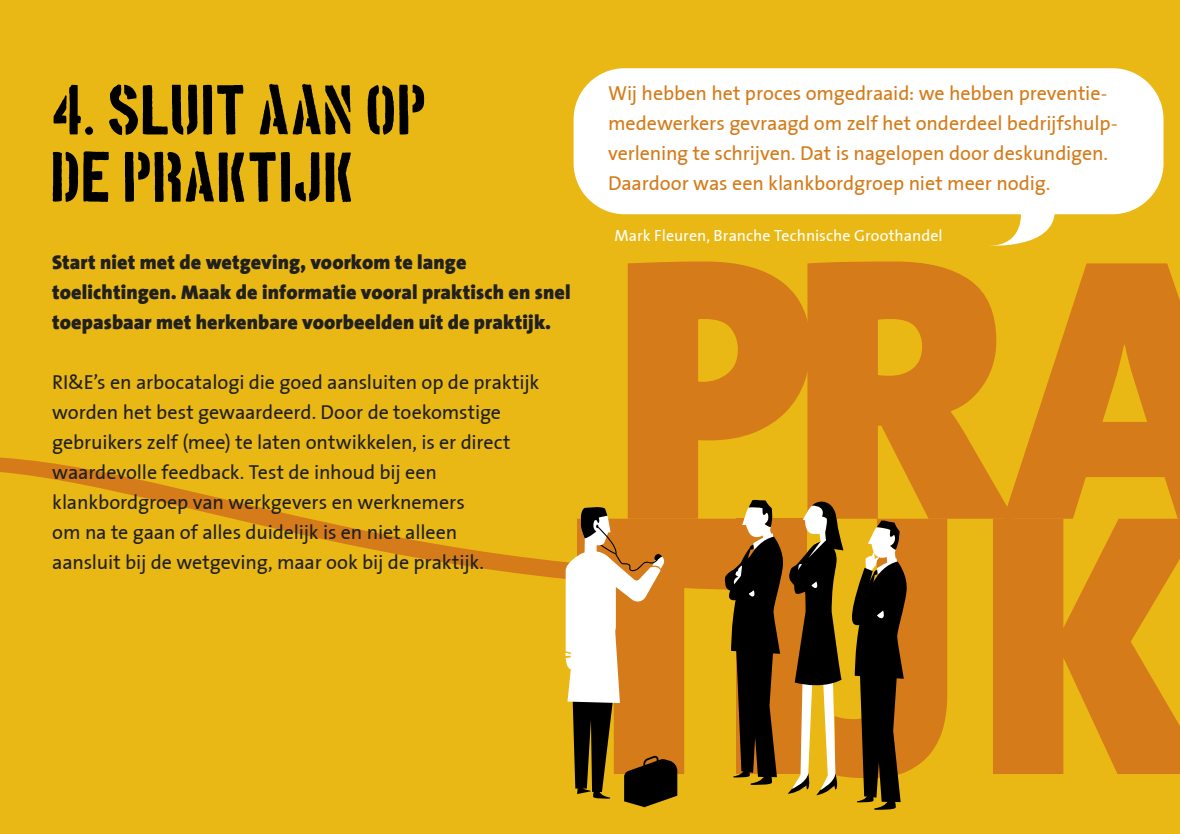
<style>
.page{position:relative;width:1180px;height:834px;background:#fff}
.page>*{position:absolute;margin:0;border:0;box-sizing:border-box;transform-origin:0 0}
.t1{font:56px/67.2px "Boston Traffic";letter-spacing:-.015em;color:#000}
.t2{font:20px/30px "The Sans Plain";letter-spacing:-.005em;color:#20201e}
.t3{font:20px/30px "The Sans Plain";letter-spacing:-.005em;color:#d57b19}
.t4{font:900 20px/30px "The Sans B9";letter-spacing:.005em;color:#20201e}
.t5{font:16px "The Sans Plain";letter-spacing:.005em;color:#fff}
</style>
<div class="page">
<div style="left:0;top:0;width:1179px;height:834px;background:#eab814"></div>
<svg style="left:0;top:457px;width:565px;height:122px"></svg>
<svg style="left:627px;top:261px;width:180px;height:258px;fill:#d57b19"></svg>
<svg style="left:807px;top:261px;width:196px;height:258px;fill:#d57b19"></svg>
<svg style="left:1003px;top:263px;width:176px;height:256px;fill:#d57b19"></svg>
<svg style="left:677px;top:519px;width:47px;height:255px"></svg>
<svg style="left:993px;top:519px;width:186px;height:255px;fill:#d57b19"></svg>
<svg style="left:724px;top:498px;width:223px;height:312px"></svg>
<svg style="left:565px;top:506px;width:112px;height:301px;background:#c2944f"></svg>
<svg style="left:988px;top:214px;width:66px;height:32px"></svg>
<div style="left:573px;top:68px;width:590px;height:146px;background:#fff;border-radius:51px"></div>
<h1 class="t1" style="left:52px;top:79px;width:378px">4. SLUIT AAN OP<br>DE PRAKTIJK</h1>
<p class="t4" style="left:52px;top:247px;width:520px">Start niet met de wetgeving, voorkom te lange toelichtingen. Maak de informatie vooral praktisch en snel toepasbaar met herkenbare voorbeelden uit de praktijk.</p>
<p class="t2" style="left:52px;top:366px;width:488px">RI&amp;E’s en arbocatalogi die goed aansluiten op de praktijk worden het best gewaardeerd. Door de toekomstige gebruikers zelf (mee) te laten ontwikkelen, is er direct waardevolle feedback. Test de inhoud bij een klankbordgroep van werkgevers en werknemers<br>om na te gaan of alles duidelijk is en niet alleen<br>aansluit bij de wetgeving, maar ook bij de praktijk.</p>
<p class="t3" style="left:608px;top:77px;width:511px">Wij hebben het proces omgedraaid: we hebben preventie&shy;medewerkers gevraagd om zelf het onderdeel bedrijfshulp&shy;verlening te schrijven. Dat is nagelopen door deskundigen.<br>Daardoor was een klankbordgroep niet meer nodig.</p>
<p class="t5" style="left:614px;top:222px;width:329px">Mark Fleuren, Branche Technische Groothandel</p>
</div>
